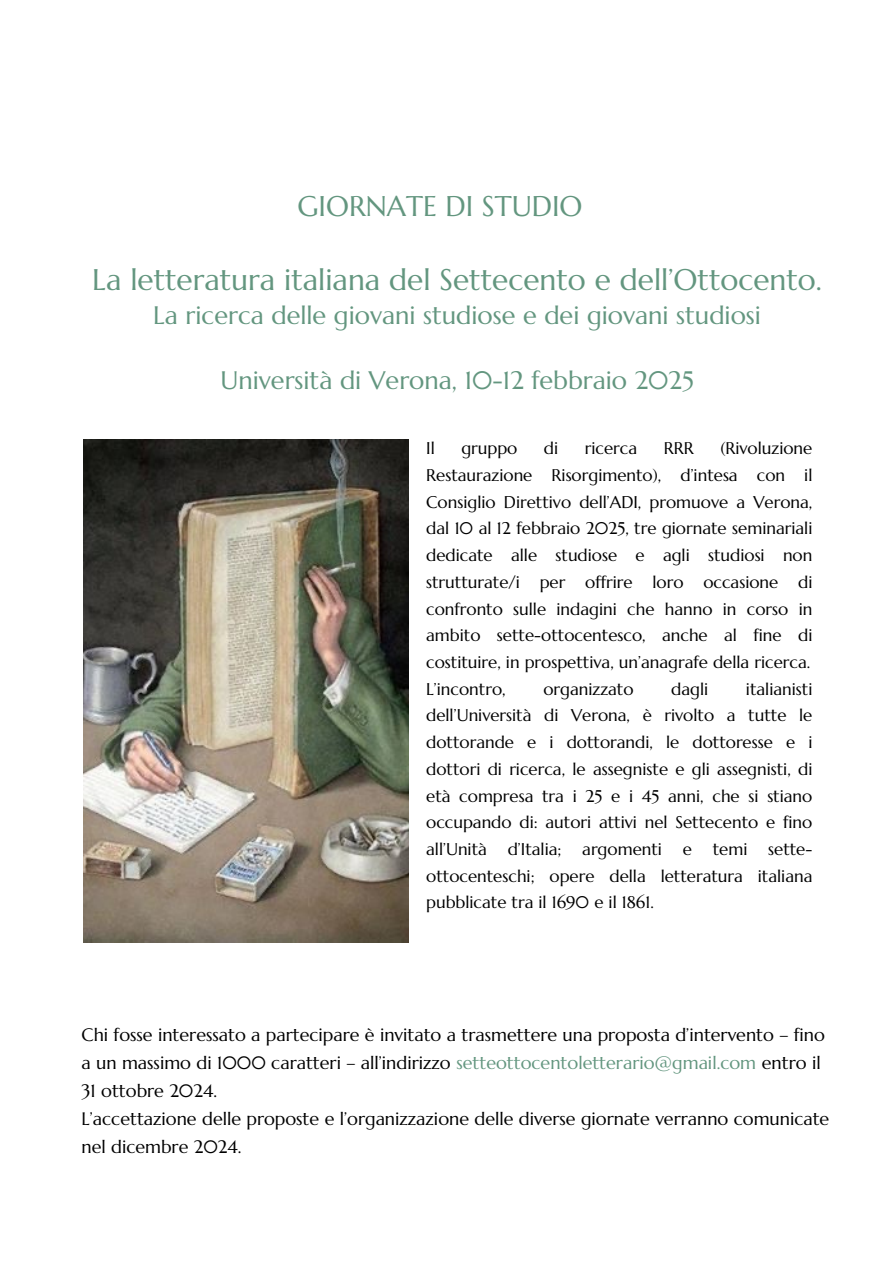
<style>
.page{position:relative;width:894px;height:1264px;background:#fff}
.page>*{position:absolute;margin:0;border:0;box-sizing:border-box;transform-origin:0 0}
.t1{font:29.85px "Marcellus";color:#63967f}
.t2{font:28.35px "Marcellus";color:#63967f}
.t3{font:25.35px "Marcellus";color:#63967f}
.t4{font:18px/28.2px "Marcellus";color:#000}
.t5{font:16.95px/26.7px "Marcellus";color:#000;text-align:justify}
.s1{color:#63967f}
</style>
<div class="page">
<img style="left:83px;top:439px;width:326px;height:503px">
<h1 class="t2" style="left:297px;top:188px;width:286px">GIORNATE DI STUDIO</h1>
<h2 class="t1" style="left:92px;top:261px;width:731px">La letteratura italiana del Settecento e dell’Ottocento.</h2>
<h2 class="t3" style="left:153px;top:299px;width:609px">La ricerca delle giovani studiose e dei giovani studiosi</h2>
<h3 class="t3" style="left:220px;top:364px;width:474px">Università di Verona, 10-12 febbraio 2025</h3>
<p class="t5" style="left:426px;top:435px;width:387px;text-indent:294px">(Rivoluzione Restaurazione Risorgimento), d’intesa con il Consiglio Direttivo dell’ADI, promuove a Verona, dal 10 al 12 febbraio 2025, tre giornate seminariali dedicate alle studiose e agli studiosi non strutturate/i per offrire loro occasione di confronto sulle indagini che hanno in corso in ambito sette-ottocentesco, anche al fine di costituire, in prospettiva, un’anagrafe della ricerca.</p>
<p class="t5" style="left:426px;top:675px;width:81px">L’incontro,</p>
<p class="t5" style="left:543px;top:675px;width:92px">organizzato</p>
<p class="t5" style="left:671px;top:675px;width:38px">dagli</p>
<p class="t5" style="left:426px;top:435px;width:10px">Il</p>
<p class="t5" style="left:461px;top:435px;width:58px">gruppo</p>
<p class="t5" style="left:544px;top:435px;width:16px">di</p>
<p class="t5" style="left:584px;top:435px;width:54px">ricerca</p>
<p class="t5" style="left:663px;top:435px;width:31px">RRR</p>
<p class="t5" style="left:426px;top:675px;width:387px;text-indent:319px">italianisti dell’Università di Verona, è rivolto a tutte le dottorande e i dottorandi, le dottoresse e i dottori di ricerca, le assegniste e gli assegnisti, di età compresa tra i 25 e i 45 anni, che si stiano occupando di: autori attivi nel Settecento e fino all’Unità d’Italia; argomenti e temi sette&shy;ottocenteschi; opere della letteratura italiana pubblicate tra il 1690 e il 1861.</p>
<p class="t4" style="left:81px;top:1020px;width:744px">Chi fosse interessato a partecipare è invitato a trasmettere una proposta d’intervento – fino a un massimo di 1000 caratteri – all’indirizzo <span class="s1">setteottocentoletterario@gmail.com</span> entro il<br>31 ottobre 2024.</p>
<p class="t4" style="left:81px;top:1104px;width:749px">L’accettazione delle proposte e l’organizzazione delle diverse giornate verranno comunicate nel dicembre 2024.</p>
</div>
